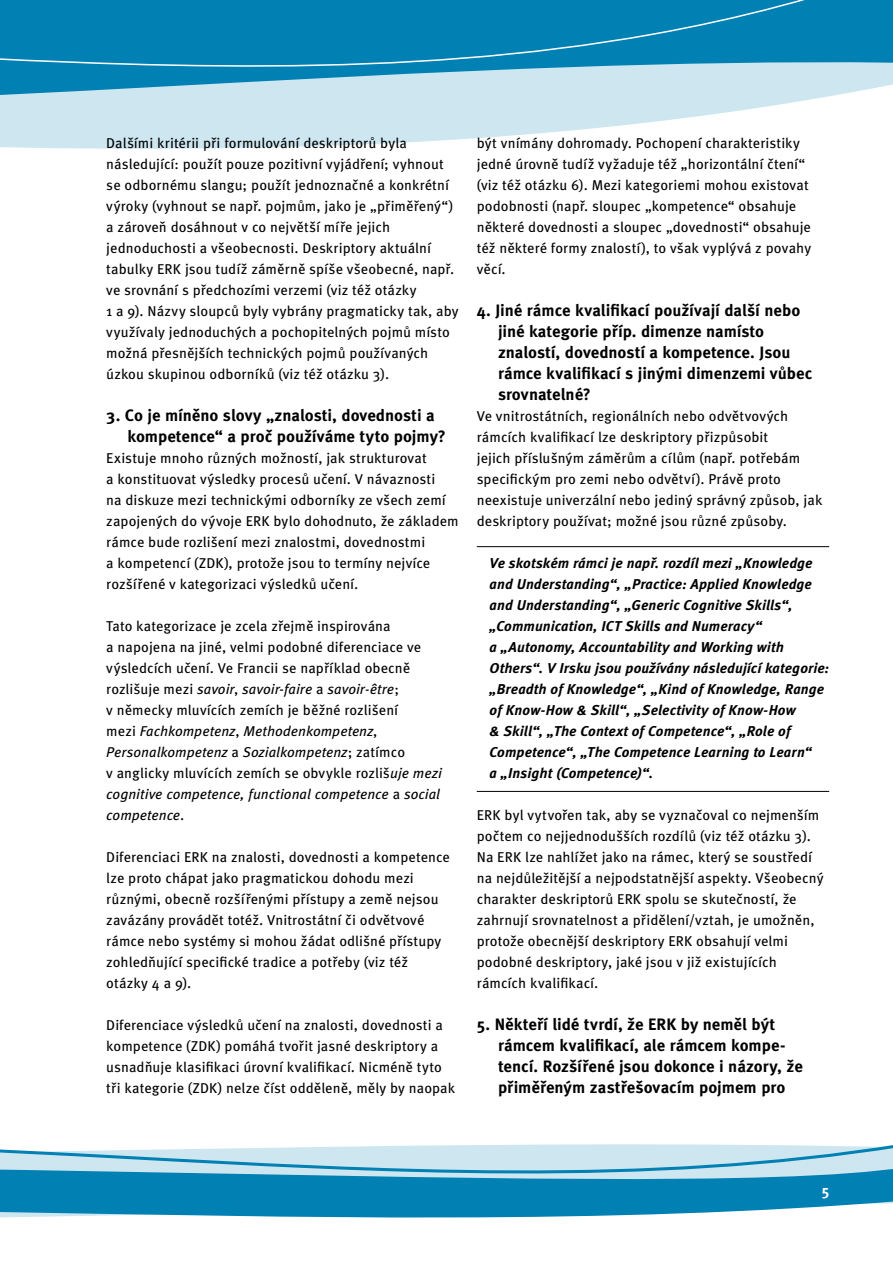
<style>
.page{position:relative;width:893px;height:1263px;background:#fff}
.page>*{position:absolute;margin:0;border:0;box-sizing:border-box;transform-origin:0 0}
.t1{font:700 16.5px/21px "Meta Pro";letter-spacing:-.005em;color:#000}
.t2{font:700 15px "Meta Pro";color:#fff}
.t3{font:14.25px/21px "Meta Pro";letter-spacing:.005em;color:#000}
.t4{font:italic 700 14.25px/21px "Meta Pro";letter-spacing:.005em;color:#000}
.s1{font-style:italic}
</style>
<div class="page">
<svg style="left:0;top:108px;width:756px;height:41px;fill:#cde6f0"></svg>
<svg style="left:0;top:67px;width:893px;height:41px;background:#a4d1e3"></svg>
<div style="left:0;top:0;width:893px;height:67px;background:#0080b3"></div>
<svg style="left:0;top:1144px;width:893px;height:74px;background:#5eaece"></svg>
<hr style="left:477px;top:546px;width:352px;height:1px;background:#000">
<hr style="left:477px;top:791px;width:352px;height:1px;background:#000">
<p class="t3" style="left:106px;top:133px;width:354px">Dalšími kritérii při formulování deskriptorů byla následující: použít pouze pozitivní vyjádření; vyhnout se odbornému slangu; použít jednoznačné a konkrétní výroky (vyhnout se např. pojmům, jako je „přiměřený“) a zároveň dosáhnout v co největší míře jejich jednoduchosti a všeobecnosti. Deskriptory aktuální tabulky ERK jsou tudíž záměrně spíše všeobecné, např. ve srovnání s předchozími verzemi (viz též otázky<br>1 a 9). Názvy sloupců byly vybrány pragmaticky tak, aby využívaly jednoduchých a pochopitelných pojmů místo možná přesnějších technických pojmů používaných úzkou skupinou odborníků (viz též otázku 3).</p>
<p class="t1" style="left:128px;top:405px;width:320px;text-indent:-21px">3. Co je míněno slovy „znalosti, dovednosti a kompetence“ a proč používáme tyto pojmy?</p>
<p class="t3" style="left:106px;top:448px;width:354px">Existuje mnoho různých možností, jak strukturovat<br>a konstituovat výsledky procesů učení. V návaznosti<br>na diskuze mezi technickými odborníky ze všech zemí zapojených do vývoje ERK bylo dohodnuto, že základem rámce bude rozlišení mezi znalostmi, dovednostmi<br>a kompetencí (ZDK), protože jsou to termíny nejvíce rozšířené v kategorizaci výsledků učení.</p>
<p class="t3" style="left:106px;top:616px;width:337px">Tato kategorizace je zcela zřejmě inspirována<br>a napojena na jiné, velmi podobné diferenciace ve výsledcích učení. Ve Francii se například obecně rozlišuje mezi <span class="s1">savoir</span>, <span class="s1">savoir</span>-<span class="s1">faire</span> a <span class="s1">savoir-être</span>;<br>v německy mluvících zemích je běžné rozlišení<br>mezi <span class="s1">Fachkompetenz</span>, <span class="s1">Methodenkompetenz</span>, <span class="s1">Personalkompetenz</span> a <span class="s1">Sozialkompetenz</span>; zatímco<br>v anglicky mluvících zemích se obvykle rozliš<span class="s1">uje mezi cognitive competence, functional competence</span> a <span class="s1">social competence</span>.</p>
<p class="t3" style="left:106px;top:847px;width:345px">Diferenciaci ERK na znalosti, dovednosti a kompetence lze proto chápat jako pragmatickou dohodu mezi různými, obecně rozšířenými přístupy a země nejsou zavázány provádět totéž. Vnitrostátní či odvětvové rámce nebo systémy si mohou žádat odlišné přístupy zohledňující specifické tradice a potřeby (viz též otázky 4 a 9).</p>
<p class="t3" style="left:106px;top:1015px;width:350px">Diferenciace výsledků učení na znalosti, dovednosti a kompetence (ZDK) pomáhá tvořit jasné deskriptory a usnadňuje klasifikaci úrovní kvalifikací. Nicméně tyto tři kategorie (ZDK) nelze číst odděleně, měly by naopak</p>
<p class="t3" style="left:477px;top:133px;width:336px">být vnímány dohromady. Pochopení charakteristiky jedné úrovně tudíž vyžaduje též „horizontální čtení“ (viz též otázku 6). Mezi kategoriemi mohou existovat podobnosti (např. sloupec „kompetence“ obsahuje některé dovednosti a sloupec „dovednosti“ obsahuje též některé formy znalostí), to však vyplývá z povahy věcí.</p>
<p class="t1" style="left:498px;top:300px;width:316px;text-indent:-21px">4. Jiné rámce kvalifikací používají další nebo jiné kategorie příp. dimenze namísto znalostí, dovedností a kompetence. Jsou rámce kvalifikací s jinými dimenzemi vůbec srovnatelné?</p>
<p class="t3" style="left:477px;top:406px;width:347px">Ve vnitrostátních, regionálních nebo odvětvových rámcích kvalifikací lze deskriptory přizpůsobit<br>jejich příslušným záměrům a cílům (např. potřebám specifickým pro zemi nebo odvětví). Právě proto neexistuje univerzální nebo jediný správný způsob, jak deskriptory používat; možné jsou různé způsoby.</p>
<p class="t4" style="left:489px;top:553px;width:341px">Ve skotském rámci je např. rozdíl mezi „Knowledge and Understanding“, „Practice: Applied Knowledge and Understanding“, „Generic Cognitive Skills“, „Communication, ICT Skills and Numeracy“<br>a „Autonomy, Accountability and Working with Others“. V Irsku jsou používány následující kategorie: „Breadth of Knowledge“, „Kind of Knowledge, Range of Know-How &amp; Skill“, „Selectivity of Know-How<br>&amp; Skill“, „The Context of Competence“, „Role of Competence“, „The Competence Learning to Learn“<br>a „Insight (Competence)“.</p>
<p class="t3" style="left:477px;top:805px;width:348px">ERK byl vytvořen tak, aby se vyznačoval co nejmenším počtem co nejjednodušších rozdílů (viz též otázku 3).<br>Na ERK lze nahlížet jako na rámec, který se soustředí na nejdůležitější a nejpodstatnější aspekty. Všeobecný charakter deskriptorů ERK spolu se skutečností, že zahrnují srovnatelnost a přidělení/vztah, je umožněn, protože obecnější deskriptory ERK obsahují velmi podobné deskriptory, jaké jsou v již existujících rámcích kvalifikací.</p>
<p class="t1" style="left:498px;top:1014px;width:306px;text-indent:-21px">5. Někteří lidé tvrdí, že ERK by neměl být rámcem kvalifikací, ale rámcem kompe&shy;tencí. Rozšířené jsou dokonce i názory, že přiměřeným zastřešovacím pojmem pro</p>
<p class="t2" style="left:822px;top:1183px;width:9px">5</p>
</div>
